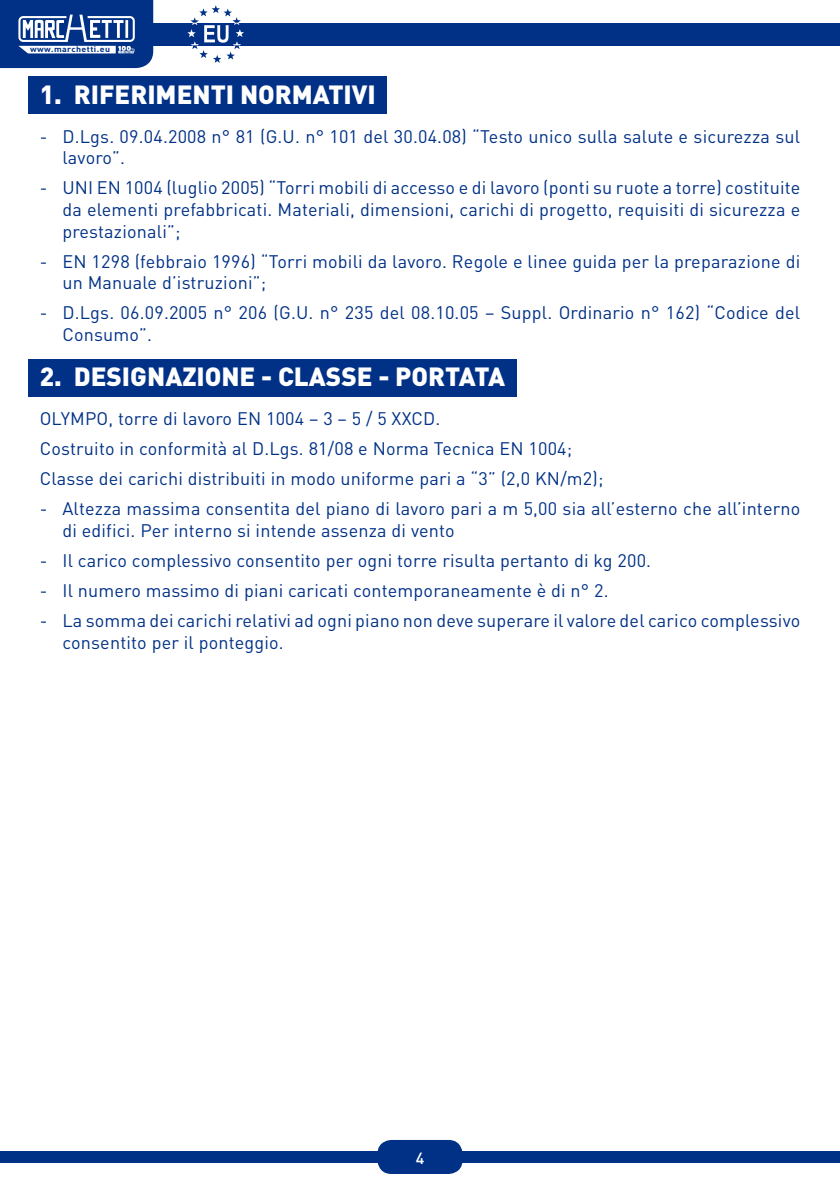
<style>
.page{position:relative;width:840px;height:1191px;background:#fff}
.page>*{position:absolute;margin:0;border:0;box-sizing:border-box;transform-origin:0 0}
.t1{font:900 26px "DIN";color:#fff}
.t2{font:18px/21.6px "DIN";letter-spacing:.01em;color:#003186}
.t3{font:500 16px "DIN";color:#fff}
.t4{font:700 8px "DIN";letter-spacing:.05em;color:#003186;scale:1.1 1}
</style>
<div class="page">
<div style="left:142px;top:23px;width:697px;height:22px;background:#003186"></div>
<div style="left:0;top:1151px;width:839px;height:11px;background:#003186"></div>
<div style="left:377px;top:1140px;width:85px;height:34px;background:#003186;border-radius:14px"></div>
<svg style="left:187px;top:5px;width:57px;height:58px"></svg>
<svg style="left:0;top:0;width:153px;height:68px"></svg>
<div style="left:28px;top:77px;width:359px;height:37px;background:#003186"></div>
<div style="left:28px;top:359px;width:488px;height:37px;background:#003186"></div>
<p class="t4" style="left:30px;top:44px;width:74px">www.marchetti.eu</p>
<h1 class="t1" style="left:40px;top:77px;width:337px">1. RIFERIMENTI NORMATIVI</h1>
<p class="t2" style="left:62px;top:125px;width:738px;text-indent:-23px">- D.Lgs. 09.04.2008 n° 81 (G.U. n° 101 del 30.04.08) “Testo unico sulla salute e sicurezza sul lavoro”.</p>
<p class="t2" style="left:62px;top:177px;width:739px;text-align:justify;text-indent:-23px">- UNI EN 1004 (luglio 2005) “Torri mobili di accesso e di lavoro (ponti su ruote a torre) costituite da elementi prefabbricati. Materiali, dimensioni, carichi di progetto, requisiti di sicurezza e prestazionali”;</p>
<p class="t2" style="left:62px;top:250px;width:739px;text-indent:-23px">- EN 1298 (febbraio 1996) “Torri mobili da lavoro. Regole e linee guida per la preparazione di un Manuale d’istruzioni”;</p>
<p class="t2" style="left:62px;top:302px;width:739px;text-indent:-23px">- D.Lgs. 06.09.2005 n° 206 (G.U. n° 235 del 08.10.05 – Suppl. Ordinario n° 162) “Codice del<br>Consumo”.</p>
<h1 class="t1" style="left:40px;top:359px;width:466px">2. DESIGNAZIONE - CLASSE - PORTATA</h1>
<p class="t2" style="left:40px;top:403px;width:565px;line-height:30px">OLYMPO, torre di lavoro EN 1004 – 3 – 5 / 5 XXCD.<br>Costruito in conformità al D.Lgs. 81/08 e Norma Tecnica EN 1004;<br>Classe dei carichi distribuiti in modo uniforme pari a “3” (2,0 KN/m2);</p>
<p class="t2" style="left:62px;top:498px;width:739px;text-indent:-23px">- Altezza massima consentita del piano di lavoro pari a m 5,00 sia all’esterno che all’interno di edifici. Per interno si intende assenza di vento</p>
<p class="t2" style="left:40px;top:549px;width:612px">- Il carico complessivo consentito per ogni torre risulta pertanto di kg 200.</p>
<p class="t2" style="left:40px;top:579px;width:570px">- Il numero massimo di piani caricati contemporaneamente è di n° 2.</p>
<p class="t2" style="left:62px;top:609px;width:739px;text-indent:-23px">- La somma dei carichi relativi ad ogni piano non deve superare il valore del carico complessivo consentito per il ponteggio.</p>
<p class="t3" style="left:415px;top:1147px;width:10px">4</p>
</div>
